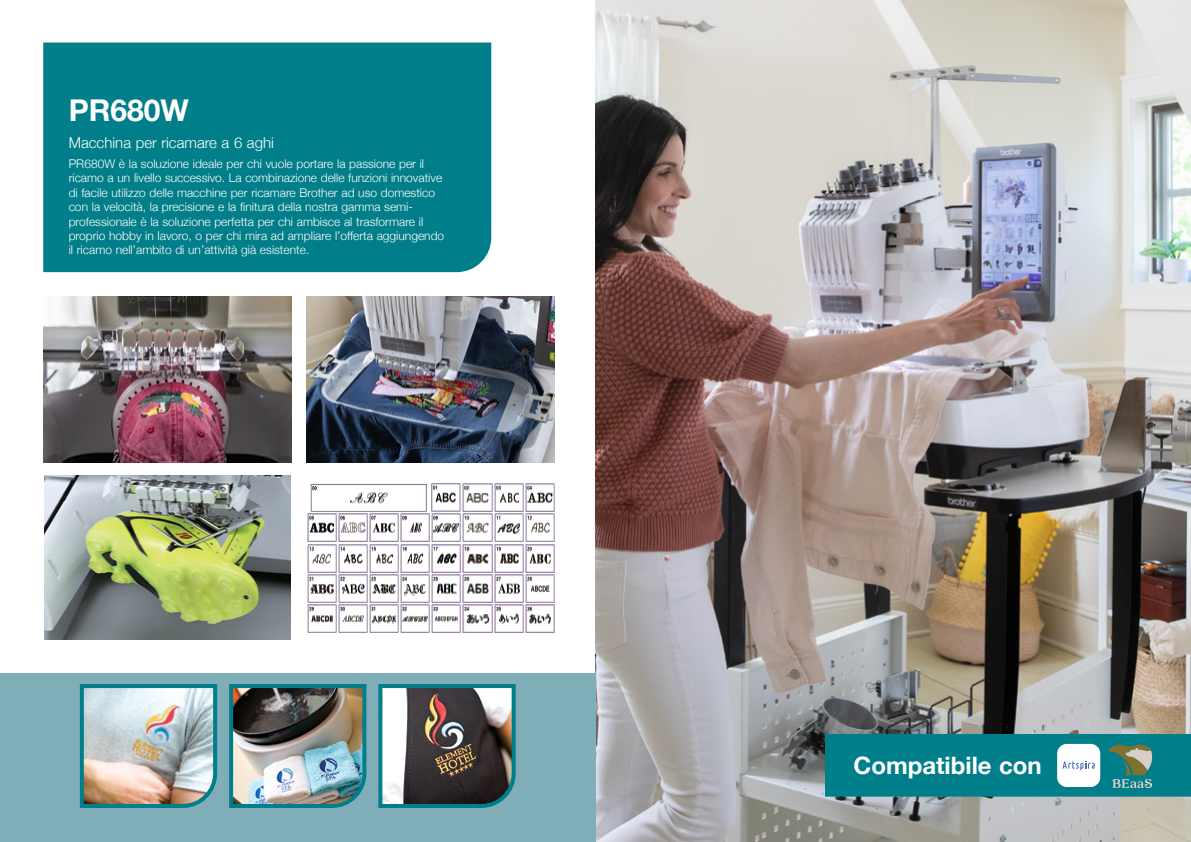
<style>
.page{position:relative;width:1191px;height:842px;background:#fff}
.page>*{position:absolute;margin:0;border:0;box-sizing:border-box;transform-origin:0 0}
.t1{font:700 30px "Helvetica Neue";color:#fff}
.t2{font:700 24px "Helvetica Neue";color:#fff}
.t3{font:300 15px "Helvetica Neue";color:#fff}
.t4{font:300 12px/14.4px "Helvetica Neue";color:#fff}
</style>
<div class="page">
<div style="left:43px;top:43px;width:448px;height:229px;background:#007e89"></div>
<img style="left:432px;top:483px;width:29px;height:28px">
<img style="left:310px;top:483px;width:117px;height:28px">
<img style="left:463px;top:483px;width:29px;height:28px">
<img style="left:494px;top:483px;width:29px;height:28px">
<img style="left:525px;top:483px;width:29px;height:28px">
<img style="left:307px;top:514px;width:29px;height:28px">
<img style="left:338px;top:514px;width:29px;height:28px">
<img style="left:370px;top:514px;width:29px;height:28px">
<img style="left:401px;top:514px;width:29px;height:28px">
<img style="left:432px;top:514px;width:29px;height:28px">
<img style="left:463px;top:514px;width:29px;height:28px">
<img style="left:494px;top:514px;width:29px;height:28px">
<img style="left:525px;top:514px;width:29px;height:28px">
<img style="left:307px;top:544px;width:29px;height:28px">
<img style="left:338px;top:544px;width:29px;height:28px">
<img style="left:370px;top:544px;width:29px;height:28px">
<img style="left:401px;top:544px;width:29px;height:28px">
<img style="left:432px;top:544px;width:29px;height:28px">
<img style="left:463px;top:544px;width:29px;height:28px">
<img style="left:494px;top:544px;width:29px;height:28px">
<img style="left:525px;top:544px;width:29px;height:28px">
<img style="left:307px;top:574px;width:29px;height:28px">
<img style="left:338px;top:574px;width:29px;height:28px">
<img style="left:370px;top:574px;width:29px;height:28px">
<img style="left:401px;top:574px;width:29px;height:28px">
<img style="left:432px;top:574px;width:29px;height:28px">
<img style="left:463px;top:574px;width:29px;height:28px">
<img style="left:494px;top:574px;width:29px;height:28px">
<img style="left:525px;top:574px;width:29px;height:28px">
<img style="left:307px;top:605px;width:29px;height:28px">
<img style="left:338px;top:605px;width:29px;height:28px">
<img style="left:370px;top:605px;width:29px;height:28px">
<img style="left:401px;top:605px;width:29px;height:28px">
<img style="left:432px;top:605px;width:29px;height:28px">
<img style="left:463px;top:605px;width:29px;height:28px">
<img style="left:494px;top:605px;width:29px;height:28px">
<img style="left:525px;top:605px;width:29px;height:28px">
<img style="left:43px;top:297px;width:248px;height:165px">
<img style="left:307px;top:297px;width:248px;height:165px">
<img style="left:44px;top:475px;width:246px;height:165px">
<img style="left:595px;top:0;width:596px;height:842px">
<div style="left:0;top:673px;width:595px;height:169px;background:#80aeb8"></div>
<img style="left:79px;top:684px;width:139px;height:124px">
<img style="left:229px;top:684px;width:138px;height:124px">
<img style="left:378px;top:684px;width:138px;height:124px">
<svg style="left:825px;top:734px;width:366px;height:63px;background:#1b8891"></svg>
<h1 class="t1" style="left:69px;top:87px;width:122px">PR680W</h1>
<p class="t3" style="left:69px;top:131px;width:207px">Macchina per ricamare a 6 aghi</p>
<p class="t4" style="left:69px;top:156px;width:377px">PR680W è la soluzione ideale per chi vuole portare la passione per il ricamo a un livello successivo. La combinazione delle funzioni innovative di facile utilizzo delle macchine per ricamare Brother ad uso domestico con la velocità, la precisione e la finitura della nostra gamma semi&shy;professionale è la soluzione perfetta per chi ambisce al trasformare il proprio hobby in lavoro, o per chi mira ad ampliare l’offerta aggiungendo il ricamo nell’ambito di un’attività già esistente.</p>
<h2 class="t2" style="left:853px;top:746px;width:190px">Compatibile con</h2>
</div>
